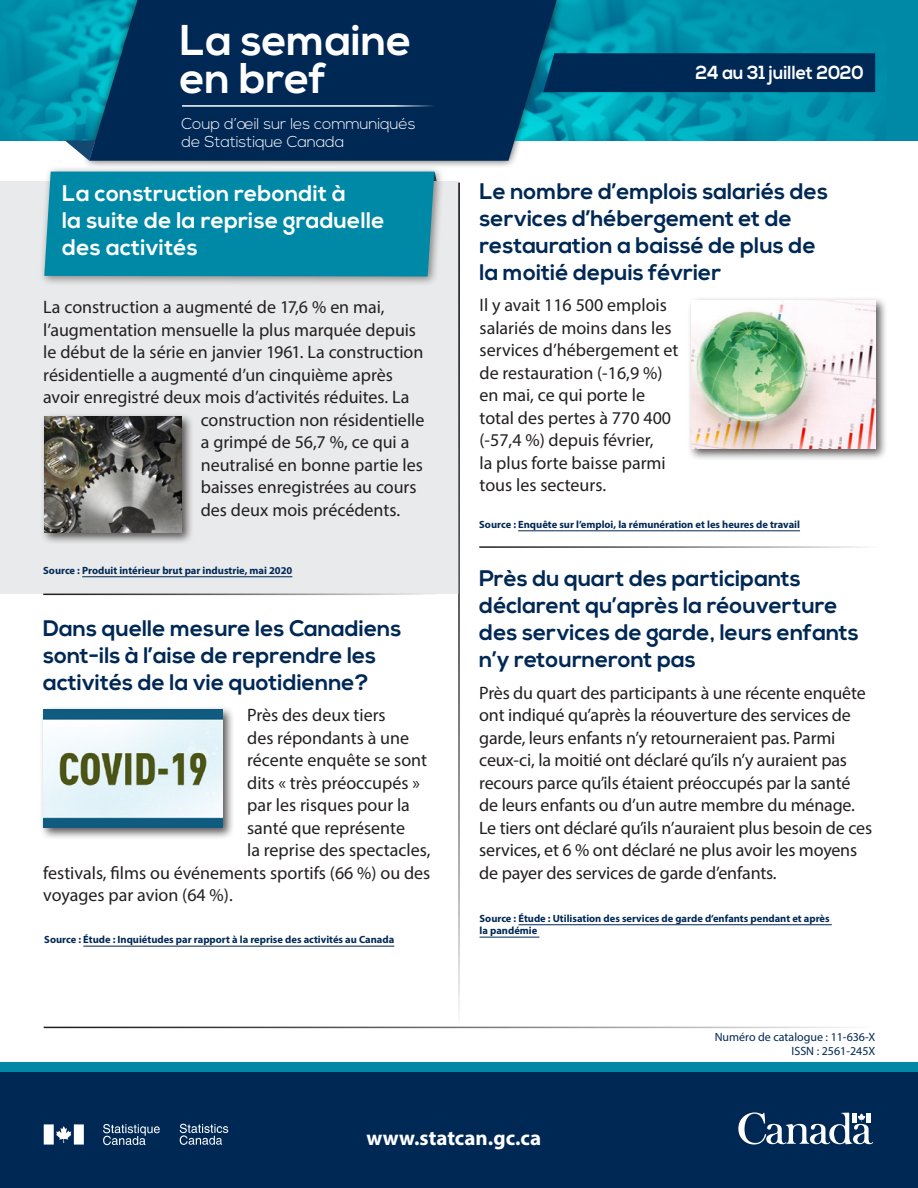
<style>
.page{position:relative;width:918px;height:1188px;background:#fff}
.page>*{position:absolute;margin:0;border:0;box-sizing:border-box;transform-origin:0 0}
.t1{font:700 42.9px/37.5px "Nexa";color:#fff}
.t2{font:700 22.5px/27px "Nexa";color:#002855}
.t3{font:700 22.5px/27px "Nexa";letter-spacing:.01em;color:#fff}
.t4{font:700 21px "Myriad Pro";color:#fff}
.t5{font:700 18.9px "Nexa";color:#fff;scale:.94 1}
.t6{font:18px/22.5px "Myriad Pro";letter-spacing:-.005em;color:#231f20}
.t7{font:300 15.75px/18.8px "Nexa";letter-spacing:-.01em;color:#fff}
.t8{font:12px/13.6px "Myriad Pro";color:#002855;text-align:right}
.t9{font:700 10.5px/12.5px "Myriad Pro";color:#002855}
</style>
<div class="page">
<div style="left:0;top:1072px;width:918px;height:116px;background:#002855"></div>
<div style="left:0;top:0;width:918px;height:140px;background:#0089a6"></div>
<img style="left:564px;top:0;width:312px;height:140px">
<img style="left:4px;top:0;width:78px;height:140px">
<div style="left:82px;top:0;width:482px;height:169px;background:#231f20;opacity:.75"></div>
<svg style="left:89px;top:0;width:468px;height:161px;background:#03345e"></svg>
<hr style="left:182px;top:105px;width:264px;height:2px;background:#fff">
<svg style="left:738px;top:1112px;width:135px;height:33px"></svg>
<svg style="left:44px;top:1124px;width:40px;height:21px"></svg>
<svg style="left:180px;top:1124px;width:48px;height:21px"></svg>
<svg style="left:103px;top:1124px;width:57px;height:21px"></svg>
<div style="left:543px;top:53px;width:332px;height:39px;background:#002855"></div>
<div style="left:0;top:1062px;width:918px;height:10px;background:#0089a6"></div>
<hr style="left:44px;top:1027px;width:830px;height:1px;background:#231f20">
<svg style="left:65px;top:140px;width:30px;height:21px"></svg>
<div style="left:0;top:182px;width:459px;height:412px;background:#e9eaeb"></div>
<div style="left:39px;top:166px;width:405px;height:121px;background:#231f20;opacity:.5"></div>
<div style="left:44px;top:172px;width:397px;height:104px;background:#0089a6"></div>
<hr style="left:519px;top:924px;width:313px;height:1px;background:#002855">
<hr style="left:480px;top:937px;width:59px;height:1px;background:#002855">
<hr style="left:83px;top:946px;width:311px;height:1px;background:#002855">
<hr style="left:518px;top:531px;width:282px;height:1px;background:#002855">
<hr style="left:458px;top:183px;width:2px;height:841px;background:#231f20">
<hr style="left:479px;top:546px;width:398px;height:2px;background:#231f20">
<hr style="left:43px;top:594px;width:395px;height:1px;background:#231f20">
<hr style="left:82px;top:577px;width:210px;height:1px;background:#002855">
<div style="left:40px;top:413px;width:154px;height:132px;background:#231f20;opacity:.75"></div>
<img style="left:44px;top:417px;width:138px;height:116px">
<div style="left:688px;top:296px;width:200px;height:165px;background:#231f20;opacity:.75"></div>
<img style="left:692px;top:301px;width:184px;height:148px">
<div style="left:39px;top:705px;width:195px;height:135px;background:#231f20;opacity:.75"></div>
<img style="left:43px;top:709px;width:180px;height:119px">
<h1 class="t1" style="left:180px;top:23px;width:233px">La semaine en bref</h1>
<p class="t7" style="left:182px;top:115px;width:236px">Coup d’oeil sur les communiqués de Statistique Canada</p>
<p class="t3" style="left:62px;top:181px;width:324px">La construction rebondit à<br>la suite de la reprise graduelle des activités</p>
<p class="t6" style="left:43px;top:296px;width:343px">La construction a augmenté de 17,6 % en mai,</p>
<p class="t6" style="left:43px;top:318px;width:374px">l’augmentation mensuelle la plus marquée depuis</p>
<p class="t6" style="left:43px;top:341px;width:382px">le début de la série en janvier 1961. La construction</p>
<p class="t6" style="left:43px;top:363px;width:351px">résidentielle a augmenté d’un cinquième après</p>
<p class="t6" style="left:43px;top:386px;width:368px">avoir enregistré deux mois d’activités réduites. La</p>
<p class="t6" style="left:201px;top:408px;width:225px">construction non résidentielle</p>
<p class="t6" style="left:201px;top:431px;width:210px">a grimpé de 56,7 %, ce qui a</p>
<p class="t6" style="left:201px;top:453px;width:224px">neutralisé en bonne partie les</p>
<p class="t6" style="left:201px;top:476px;width:217px">baisses enregistrées au cours</p>
<p class="t6" style="left:201px;top:498px;width:201px">des deux mois précédents.</p>
<p class="t9" style="left:43px;top:564px;width:251px">Source : Produit intérieur brut par industrie, mai 2020</p>
<p class="t2" style="left:43px;top:616px;width:360px">Dans quelle mesure les Canadiens sont-ils à l’aise de reprendre les activités de la vie quotidienne?</p>
<p class="t6" style="left:247px;top:704px;width:140px">Près des deux tiers</p>
<p class="t6" style="left:247px;top:726px;width:164px">des répondants à une</p>
<p class="t6" style="left:247px;top:749px;width:181px">récente enquête se sont</p>
<p class="t6" style="left:247px;top:771px;width:174px">dits « très préoccupés »</p>
<p class="t6" style="left:247px;top:794px;width:164px">par les risques pour la</p>
<p class="t6" style="left:247px;top:816px;width:159px">santé que représente</p>
<p class="t6" style="left:247px;top:839px;width:185px">la reprise des spectacles,</p>
<p class="t6" style="left:43px;top:861px;width:389px">festivals, films ou événements sportifs (66 %) ou des</p>
<p class="t6" style="left:43px;top:884px;width:191px">voyages par avion (64 %).</p>
<p class="t9" style="left:44px;top:933px;width:351px">Source : Étude : Inquiétudes par rapport à la reprise des activités au Canada</p>
<p class="t5" style="left:696px;top:62px;width:181px">24 au 31 juillet 2020</p>
<p class="t2" style="left:480px;top:179px;width:350px">Le nombre d’emplois salariés des services d’hébergement et de restauration a baissé de plus de la moitié depuis février</p>
<p class="t6" style="left:480px;top:294px;width:201px">Il y avait 116 500 emplois salariés de moins dans les services d’hébergement et de restauration (-16,9 %) en mai, ce qui porte le total des pertes à 770 400 (-57,4 %) depuis février,<br>la plus forte baisse parmi tous les secteurs.</p>
<p class="t9" style="left:479px;top:518px;width:322px">Source : Enquête sur l’emploi, la rémunération et les heures de travail</p>
<p class="t2" style="left:479px;top:566px;width:381px">Près du quart des participants déclarent qu’après la réouverture des services de garde, leurs enfants n’y retourneront pas</p>
<p class="t6" style="left:479px;top:681px;width:394px">Près du quart des participants à une récente enquête ont indiqué qu’après la réouverture des services de garde, leurs enfants n’y retourneraient pas. Parmi ceux-ci, la moitié ont déclaré qu’ils n’y auraient pas recours parce qu’ils étaient préoccupés par la santé de leurs enfants ou d’un autre membre du ménage.<br>Le tiers ont déclaré qu’ils n’auraient plus besoin de ces services, et 6 % ont déclaré ne plus avoir les moyens de payer des services de garde d’enfants.</p>
<p class="t9" style="left:480px;top:912px;width:352px">Source : Étude : Utilisation des services de garde d’enfants pendant et après la pandémie</p>
<p class="t8" style="left:715px;top:1030px;width:162px">Numéro de catalogue : 11-636-X<br>ISSN : 2561-245X</p>
<p class="t4" style="left:367px;top:1125px;width:176px">www.statcan.gc.ca</p>
</div>
